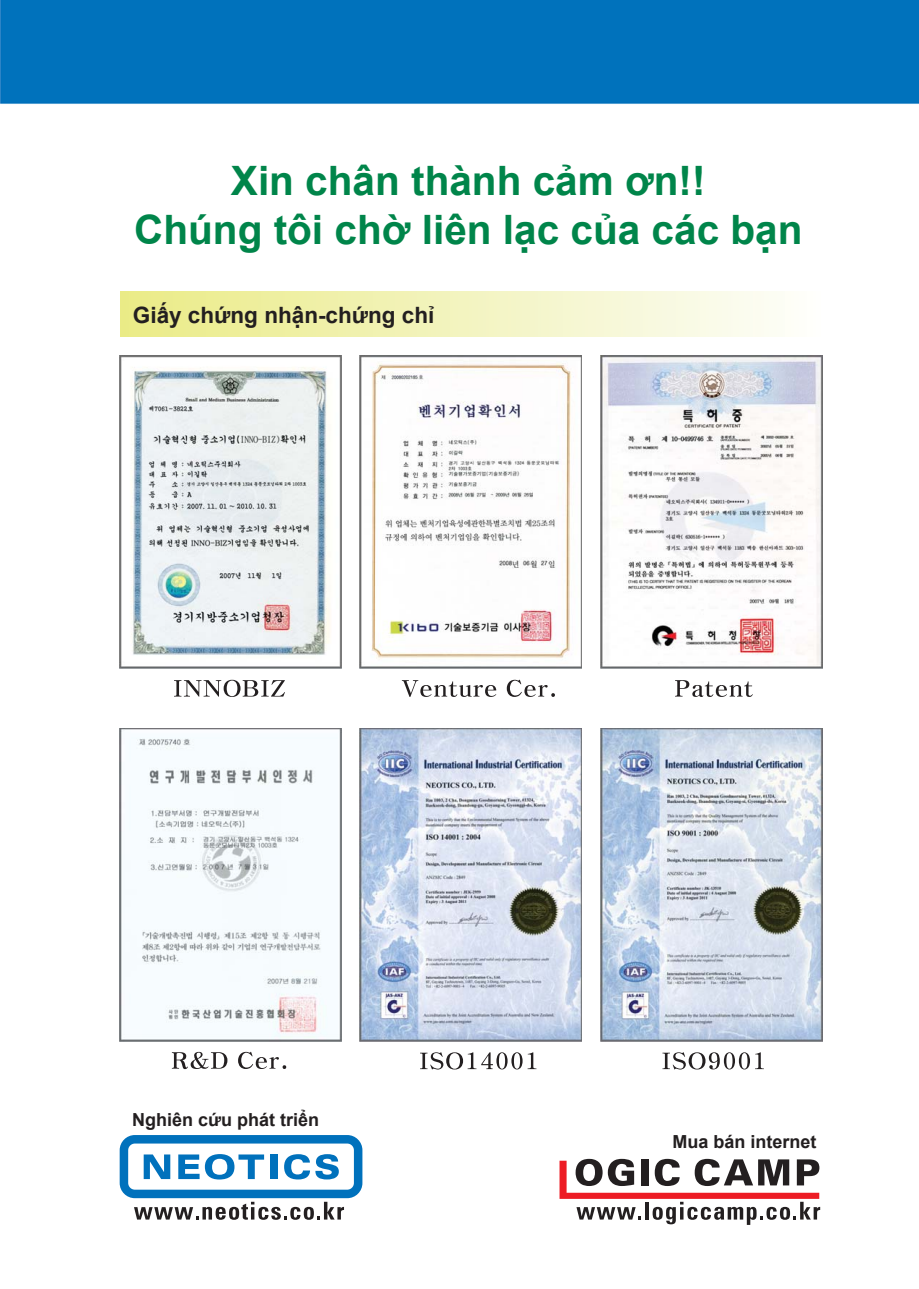
<style>
.page{position:relative;width:919px;height:1289px;background:#fff}
.page>*{position:absolute;margin:0;border:0;box-sizing:border-box;transform-origin:0 0}
.t1{font:700 40.5px/48.6px "Arial";color:#00854a;text-align:center}
.t2{font:700 22.5px "Arial";color:#231f20}
.t3{font:700 18px "Arial";color:#231f20}
</style>
<div class="page">
<div style="left:1px;top:0;width:917px;height:104px;background:#0072bc"></div>
<div style="left:120px;top:1134px;width:242px;height:64px;border:9px solid #0071bc;border-radius:11px"></div>
<img style="left:119px;top:355px;width:222px;height:313px">
<img style="left:119px;top:728px;width:222px;height:313px">
<img style="left:360px;top:355px;width:221px;height:313px">
<img style="left:360px;top:728px;width:221px;height:313px">
<img style="left:600px;top:355px;width:222px;height:313px">
<img style="left:600px;top:728px;width:222px;height:313px">
<div style="left:120px;top:291px;width:700px;height:46px;background:linear-gradient(to right,#eaeb86,#fdfefb)"></div>
<svg style="left:174px;top:679px;width:111px;height:18px"></svg>
<svg style="left:172px;top:1051px;width:55px;height:18px"></svg>
<svg style="left:238px;top:1051px;width:48px;height:17px"></svg>
<svg style="left:402px;top:680px;width:94px;height:17px"></svg>
<svg style="left:506px;top:679px;width:49px;height:18px"></svg>
<svg style="left:420px;top:1052px;width:116px;height:17px"></svg>
<svg style="left:675px;top:680px;width:77px;height:17px"></svg>
<svg style="left:662px;top:1052px;width:101px;height:17px"></svg>
<svg style="left:144px;top:1154px;width:26px;height:24px"></svg>
<svg style="left:178px;top:1154px;width:21px;height:24px"></svg>
<svg style="left:205px;top:1154px;width:59px;height:25px"></svg>
<div style="left:270px;top:1154px;width:7px;height:24px;background:#0071bc"></div>
<svg style="left:284px;top:1154px;width:55px;height:25px"></svg>
<svg style="left:134px;top:1201px;width:210px;height:18px"></svg>
<svg style="left:559px;top:1158px;width:261px;height:66px"></svg>
<p class="t1" style="left:134px;top:157px;width:670px">Xin chân thành cảm ơn!!<br>Chúng tôi chờ liên lạc của các bạn</p>
<p class="t2" style="left:133px;top:302px;width:303px">Giấy chứng nhận-chứng chỉ</p>
<p class="t3" style="left:132px;top:1109px;width:189px">Nghiên cứu phát triển</p>
<p class="t3" style="left:672px;top:1131px;width:146px">Mua bán internet</p>
</div>
